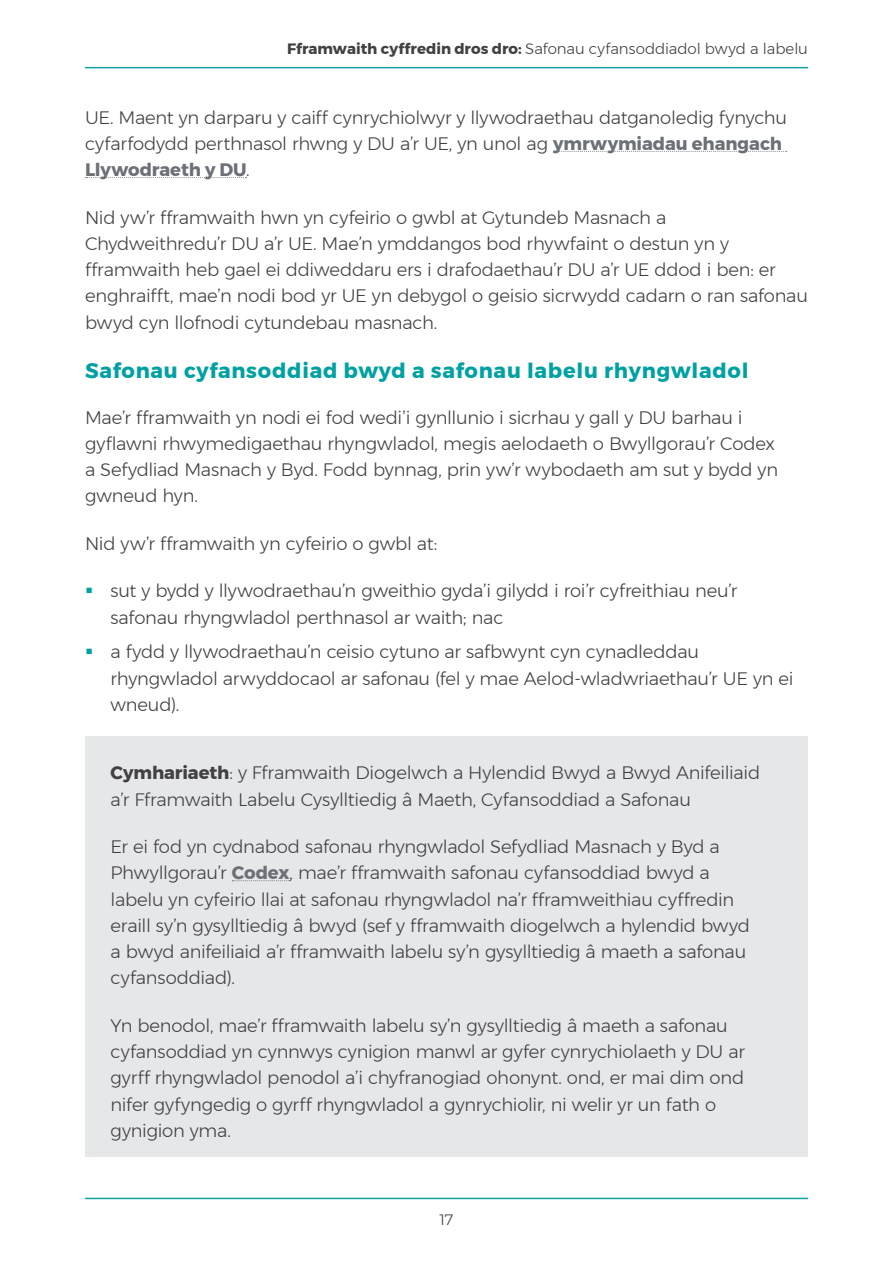
<style>
.page{position:relative;width:893px;height:1263px;background:#fff}
.page>*{position:absolute;margin:0;border:0;box-sizing:border-box;transform-origin:0 0}
.t1{font:700 21px "Montserrat";letter-spacing:.035em;color:#00a1a2}
.t2{font:300 18px/26.2px "Montserrat";letter-spacing:-.015em;color:#414042}
.t3{font:300 15px "Montserrat";letter-spacing:-.005em;color:#414042}
.s1{font-weight:700}
.s2{font-weight:700;color:#6c7077}
</style>
<div class="page">
<svg style="left:553px;top:151px;width:234px;height:1px"></svg>
<svg style="left:85px;top:177px;width:162px;height:1px"></svg>
<div style="left:85px;top:736px;width:723px;height:421px;background:#e6e7e8"></div>
<svg style="left:232px;top:880px;width:58px;height:1px"></svg>
<hr style="left:85px;top:1198px;width:723px;height:1px;background:#15a1a2">
<hr style="left:85px;top:67px;width:723px;height:1px;background:#15a1a2">
<p class="t3" style="left:287px;top:38px;width:522px"><span class="s1">Fframwaith cyffredin dros dro:</span> Safonau cyfansoddiadol bwyd a labelu</p>
<p class="t2" style="left:85px;top:104px;width:704px">UE. Maent yn darparu y caiff cynrychiolwyr y llywodraethau datganoledig fynychu cyfarfodydd perthnasol rhwng y DU a’r UE, yn unol ag <span class="s2">ymrwymiadau ehangach<br>Llywodraeth y DU</span>.</p>
<p class="t2" style="left:85px;top:204px;width:724px">Nid yw’r fframwaith hwn yn cyfeirio o gwbl at Gytundeb Masnach a Chydweithredu’r DU a’r UE. Mae’n ymddangos bod rhywfaint o destun yn y fframwaith heb gael ei ddiweddaru ers i drafodaethau’r DU a’r UE ddod i ben: er enghraifft, mae’n nodi bod yr UE yn debygol o geisio sicrwydd cadarn o ran safonau bwyd cyn llofnodi cytundebau masnach.</p>
<p class="t1" style="left:85px;top:354px;width:665px">Safonau cyfansoddiad bwyd a safonau labelu rhyngwladol</p>
<p class="t2" style="left:85px;top:404px;width:695px">Mae’r fframwaith yn nodi ei fod wedi’i gynllunio i sicrhau y gall y DU barhau i gyflawni rhwymedigaethau rhyngwladol, megis aelodaeth o Bwyllgorau’r Codex a Sefydliad Masnach y Byd. Fodd bynnag, prin yw’r wybodaeth am sut y bydd yn gwneud hyn.</p>
<p class="t2" style="left:85px;top:530px;width:354px">Nid yw’r fframwaith yn cyfeirio o gwbl at:</p>
<p class="t2" style="left:111px;top:578px;width:628px">sut y bydd y llywodraethau’n gweithio gyda’i gilydd i roi’r cyfreithiau neu’r safonau rhyngwladol perthnasol ar waith; nac</p>
<p class="t2" style="left:111px;top:639px;width:685px">a fydd y llywodraethau’n ceisio cytuno ar safbwynt cyn cynadleddau rhyngwladol arwyddocaol ar safonau (fel y mae Aelod-wladwriaethau’r UE yn ei wneud).</p>
<p class="t2" style="left:111px;top:759px;width:651px"><span class="s1">Cymhariaeth</span>: y Fframwaith Diogelwch a Hylendid Bwyd a Bwyd Anifeiliaid a’r Fframwaith Labelu Cysylltiedig â Maeth, Cyfansoddiad a Safonau</p>
<p class="t2" style="left:111px;top:833px;width:641px">Er ei fod yn cydnabod safonau rhyngwladol Sefydliad Masnach y Byd a Phwyllgorau’r <span class="s2">Codex</span>, mae’r fframwaith safonau cyfansoddiad bwyd a labelu yn cyfeirio llai at safonau rhyngwladol na’r fframweithiau cyffredin eraill sy’n gysylltiedig â bwyd (sef y fframwaith diogelwch a hylendid bwyd a bwyd anifeiliaid a’r fframwaith labelu sy’n gysylltiedig â maeth a safonau cyfansoddiad).</p>
<p class="t2" style="left:111px;top:1012px;width:636px">Yn benodol, mae’r fframwaith labelu sy’n gysylltiedig â maeth a safonau cyfansoddiad yn cynnwys cynigion manwl ar gyfer cynrychiolaeth y DU ar gyrff rhyngwladol penodol a’i chyfranogiad ohonynt. ond, er mai dim ond nifer gyfyngedig o gyrff rhyngwladol a gynrychiolir, ni welir yr un fath o gynigion yma.</p>
<p class="t3" style="left:440px;top:1208px;width:15px">17</p>
</div>
